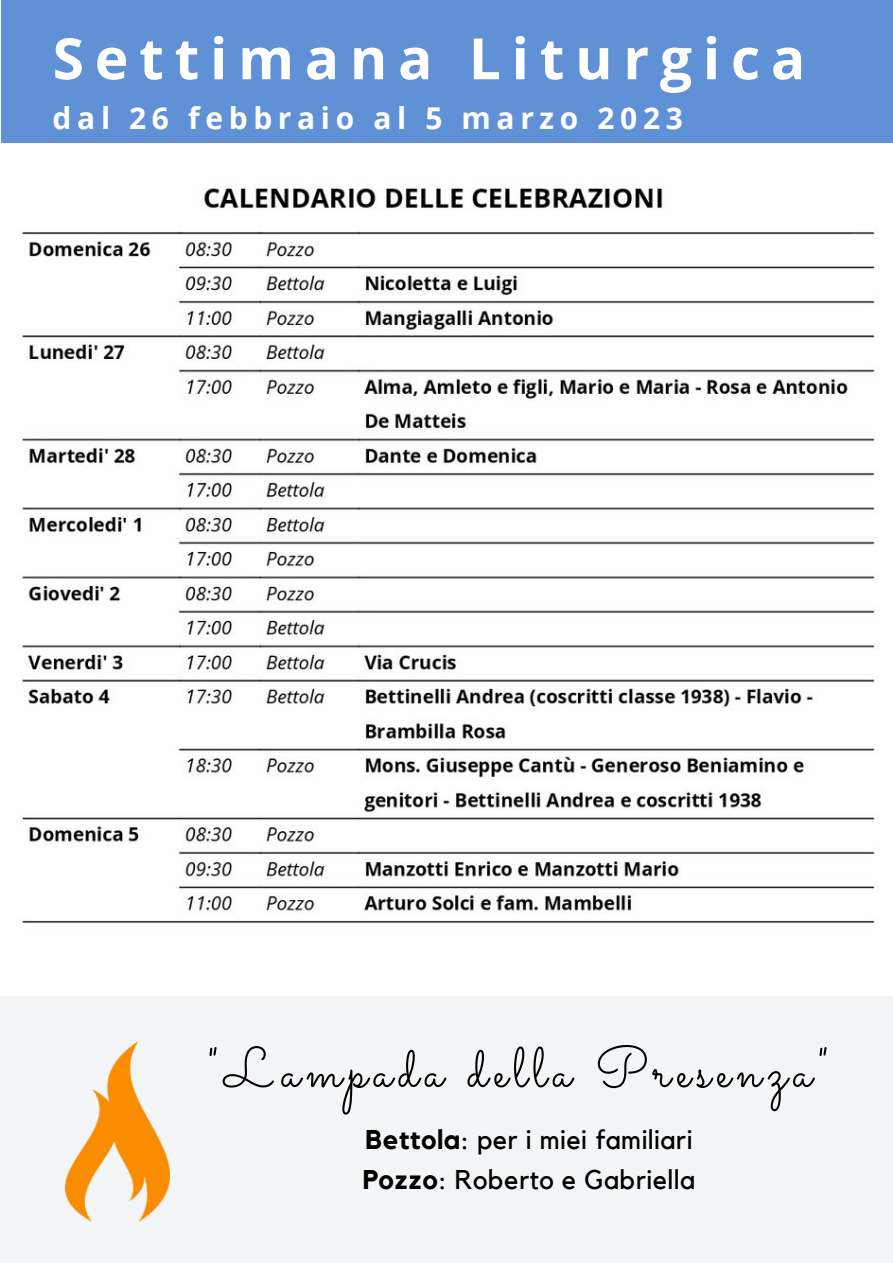
<style>
.page{position:relative;width:893px;height:1264px;background:#fff}
.page>*{position:absolute;margin:0;border:0;box-sizing:border-box;transform-origin:0 0}
.t1{font:700 57px "Open Sans";letter-spacing:.19em;color:#fff}
.t2{font:56.25px "Sacramento";letter-spacing:.1em;color:#000}
.t3{font:700 30px "Open Sans";letter-spacing:.19em;color:#fff}
.t4{font:27px/40.5px "Kollektif";letter-spacing:.02em;color:#000}
.s1{font-weight:700}
</style>
<div class="page">
<div style="left:0;top:996px;width:892px;height:266px;background:#f3f5f7"></div>
<img style="left:66px;top:1041px;width:103px;height:180px">
<div style="left:1px;top:0;width:891px;height:142px;background:#6091d6"></div>
<img style="left:21px;top:188px;width:857px;height:735px">
<h1 class="t1" style="left:53px;top:18px;width:754px">Settimana Liturgica</h1>
<p class="t3" style="left:53px;top:97px;width:631px">dal 26 febbraio al 5 marzo 2023</p>
<h2 class="t2" style="left:207px;top:1034px;width:622px">"Lampada della Presenza"</h2>
<p class="t4" style="left:362px;top:1118px;width:334px"><span class="s1">Bettola</span>: per i miei familiari<br><span class="s1">Pozzo</span>: Roberto e Gabriella</p>
</div>
